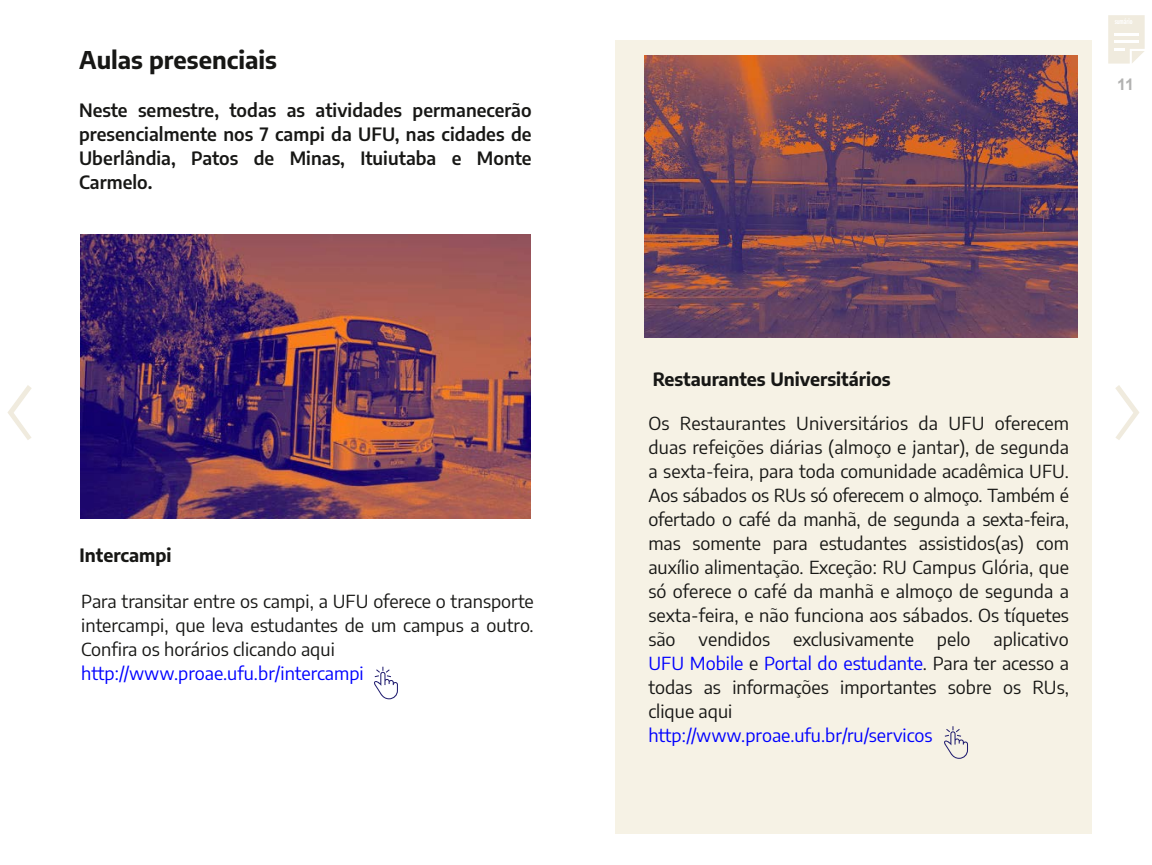
<style>
.page{position:relative;width:1152px;height:865px;background:#fff}
.page>*{position:absolute;margin:0;border:0;box-sizing:border-box;transform-origin:0 0}
.t1{font:700 24px "Encode Sans";color:#171715}
.t2{font:18px/24px "Encode Sans";color:#171715;text-align:justify}
.t3{font:600 18px/24px "Encode Sans";letter-spacing:.005em;color:#171715;text-align:justify}
.t4{font:18px "Encode Sans";color:#00f}
.t5{font:700 18px "Encode Sans";letter-spacing:-.005em;color:#171715}
.t6{font:700 16px "Arial";color:#b2b2b1}
.t7{font:700 7px "Encode Sans Condensed";letter-spacing:.01em;color:#fff;scale:.77 1}
.s1{color:#00f}
</style>
<div class="page">
<svg style="left:1115px;top:385px;width:24px;height:55px"></svg>
<svg style="left:7px;top:385px;width:25px;height:55px"></svg>
<svg style="left:1108px;top:15px;width:37px;height:49px"></svg>
<div style="left:615px;top:40px;width:477px;height:793px;background:#f6f2e5"></div>
<svg style="left:374px;top:666px;width:24px;height:33px"></svg>
<img style="left:81px;top:235px;width:449px;height:283px">
<img style="left:645px;top:56px;width:432px;height:281px">
<svg style="left:944px;top:726px;width:24px;height:32px"></svg>
<h1 class="t1" style="left:79px;top:44px;width:199px">Aulas presenciais</h1>
<p class="t3" style="left:79px;top:98px;width:454px">Neste semestre, todas as atividades permanecerão presencialmente nos 7 campi da UFU, nas cidades de Uberlândia, Patos de Minas, Ituiutaba e Monte Carmelo.</p>
<p class="t5" style="left:80px;top:543px;width:93px">Intercampi</p>
<p class="t2" style="left:81px;top:588px;width:454px">Para transitar entre os campi, a UFU oferece o transporte intercampi, que leva estudantes de um campus a outro.<br>Confira os horários clicando aqui</p>
<p class="t4" style="left:81px;top:661px;width:284px">http://www.proae.ufu.br/intercampi</p>
<p class="t7" style="left:1115px;top:17px;width:25px">sumário</p>
<p class="t6" style="left:1117px;top:75px;width:18px">11</p>
<p class="t5" style="left:653px;top:367px;width:240px">Restaurantes Universitários</p>
<p class="t2" style="left:648px;top:410px;width:422px">Os Restaurantes Universitários da UFU oferecem duas refeições diárias (almoço e jantar), de segunda a sexta-feira, para toda comunidade acadêmica UFU.<br>Aos sábados os RUs só oferecem o almoço. Também é ofertado o café da manhã, de segunda a sexta-feira, mas somente para estudantes assistidos(as) com auxílio alimentação. Exceção: RU Campus Glória, que só oferece o café da manhã e almoço de segunda a sexta-feira, e não funciona aos sábados. Os tíquetes são</p>
<p class="t2" style="left:648px;top:626px;width:422px;text-indent:345px">aplicativo <span class="s1">UFU Mobile</span> e <span class="s1">Portal do estudante</span>. Para ter acesso a todas as informações importantes sobre os RUs, clique aqui</p>
<p class="t4" style="left:648px;top:723px;width:286px">http://www.proae.ufu.br/ru/servicos</p>
<p class="t2" style="left:699px;top:626px;width:73px">vendidos</p>
<p class="t2" style="left:793px;top:626px;width:122px">exclusivamente</p>
<p class="t2" style="left:937px;top:626px;width:35px">pelo</p>
</div>
